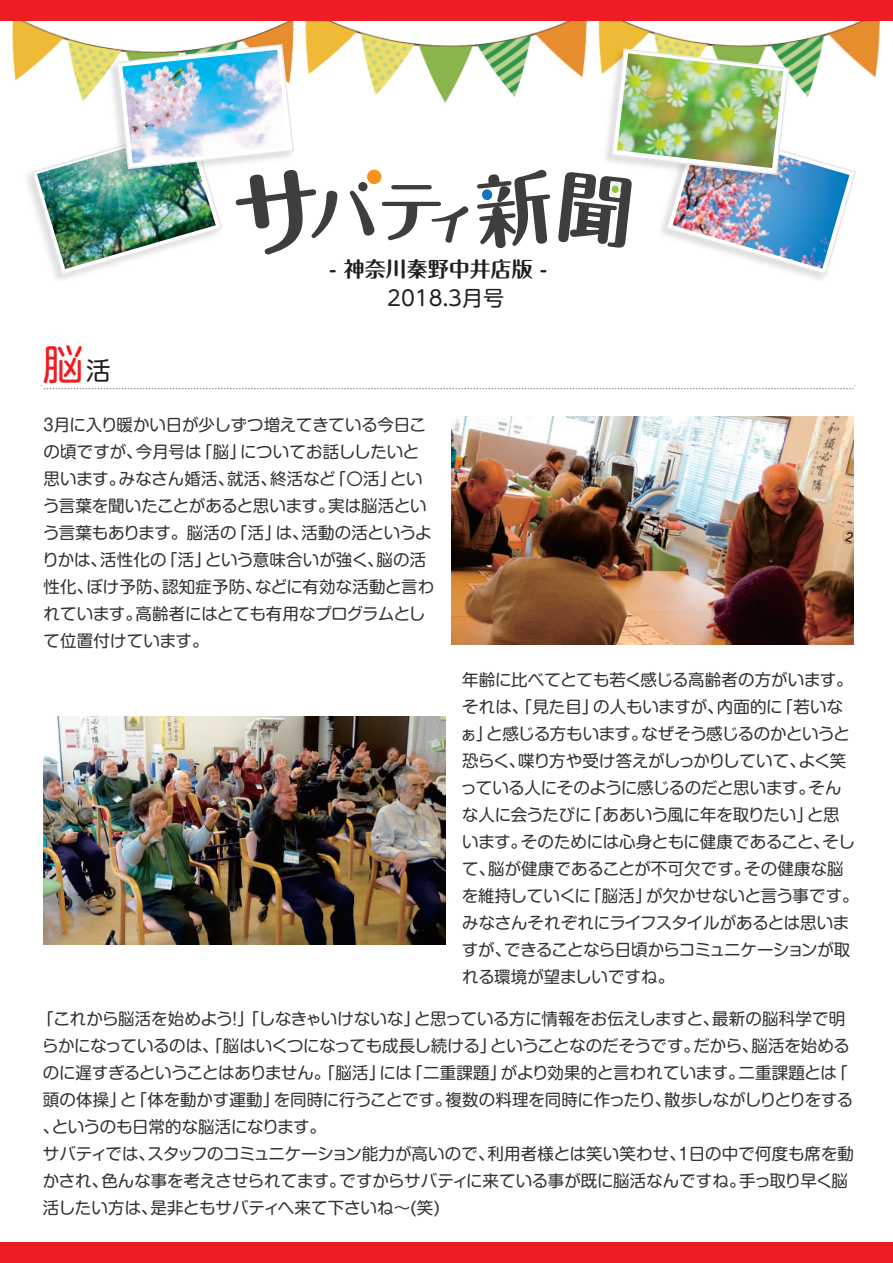
<style>
.page{position:relative;width:893px;height:1263px;background:#fff}
.page>*{position:absolute;margin:0;border:0;box-sizing:border-box;transform-origin:0 0}
.t1{font:41.25px "Shin M Go Pr 6";color:#ee1d23}
.t2{font:700 21px "Maru Fo Pro";color:#231f20}
.t3{font:21px "UD Shin M Go Pr 6 N";color:#231f20}
.t4{font:16.5px/27px "Shin M Go Pr 6";letter-spacing:-.01em;color:#333334}
.s1{font-size:24.75px;color:#231f20}
</style>
<div class="page">
<div style="left:0;top:1242px;width:893px;height:21px;background:#ee1d23"></div>
<img style="left:0;top:20px;width:271px;height:260px">
<img style="left:626px;top:20px;width:267px;height:57px">
<img style="left:271px;top:20px;width:355px;height:212px">
<svg style="left:382px;top:185px;width:87px;height:58px"></svg>
<div style="left:367px;top:170px;width:14px;height:14px;background:#f7931d;border-radius:50%"></div>
<svg style="left:477px;top:169px;width:73px;height:79px"></svg>
<div style="left:482px;top:189px;width:10px;height:11px;background:#1074bc;border-radius:50%"></div>
<div style="left:0;top:0;width:893px;height:20px;background:#ee1d23"></div>
<img style="left:31px;top:43px;width:343px;height:233px">
<img style="left:558px;top:48px;width:299px;height:228px">
<svg style="left:41px;top:385px;width:814px;height:4px"></svg>
<img style="left:122px;top:50px;width:166px;height:113px">
<img style="left:617px;top:53px;width:166px;height:115px">
<img style="left:44px;top:717px;width:401px;height:228px">
<img style="left:452px;top:417px;width:401px;height:228px">
<p class="t2" style="left:329px;top:252px;width:219px">- 神奈川秦野中井店版 -</p>
<h1 class="t1" style="left:43px;top:331px;width:70px">脳<span class="s1">活</span></h1>
<p class="t3" style="left:387px;top:280px;width:118px">2018.3月号</p>
<p class="t4" style="left:42px;top:411px;width:393px">3月に入り暖かい日が少しずつ増えてきている今日この頃ですが、今月号は「脳」についてお話ししたいと思います。みなさん婚活、就活、終活など「〇活」という言葉を聞いたことがあると思います。実は脳活という言葉もあります。脳活の「活」は、活動の活というよりかは、活性化の「活」という意味合いが強く、脳の活性化、ぼけ予防、認知症予防、などに有効な活動と言われています。高齢者にはとても有用なプログラムとして位置付けています。</p>
<p class="t4" style="left:461px;top:666px;width:400px">年齢に比べてとても若く感じる高齢者の方がいます。それは、「見た目」の人もいますが、内面的に「若いなぁ」と感じる方もいます。なぜそう感じるのかというと恐らく、喋り方や受け答えがしっかりしていて、よく笑っている人にそのように感じるのだと思います。そんな人に会うたびに「ああいう風に年を取りたい」と思います。そのためには心身ともに健康であること、そして、脳が健康であることが不可欠です。その健康な脳を維持していくに「脳活」が欠かせないと言う事です。みなさんそれぞれにライフスタイルがあるとは思いますが、できることなら日頃からコミュニケーションが取れる環境が望ましいですね。</p>
<p class="t4" style="left:37px;top:1005px;width:818px">「これから脳活を始めよう！」「しなきゃいけないな」と思っている方に情報をお伝えしますと、最新の脳科学で明らかになっているのは、「脳はいくつになっても成長し続ける」ということなのだそうです。だから、脳活を始めるのに遅すぎるということはありません。「脳活」には「二重課題」がより効果的と言われています。二重課題とは「頭の体操」と「体を動かす運動」を同時に行うことです。複数の料理を同時に作ったり、散歩しながしりとりをする、というのも日常的な脳活になります。<br>サバティでは、スタッフのコミュニケーション能力が高いので、利用者様とは笑い笑わせ、1日の中で何度も席を動かされ、色んな事を考えさせられてます。ですからサバティに来ている事が既に脳活なんですね。手っ取り早く脳活したい方は、是非ともサバティへ来て下さいね～(笑)</p>
</div>
